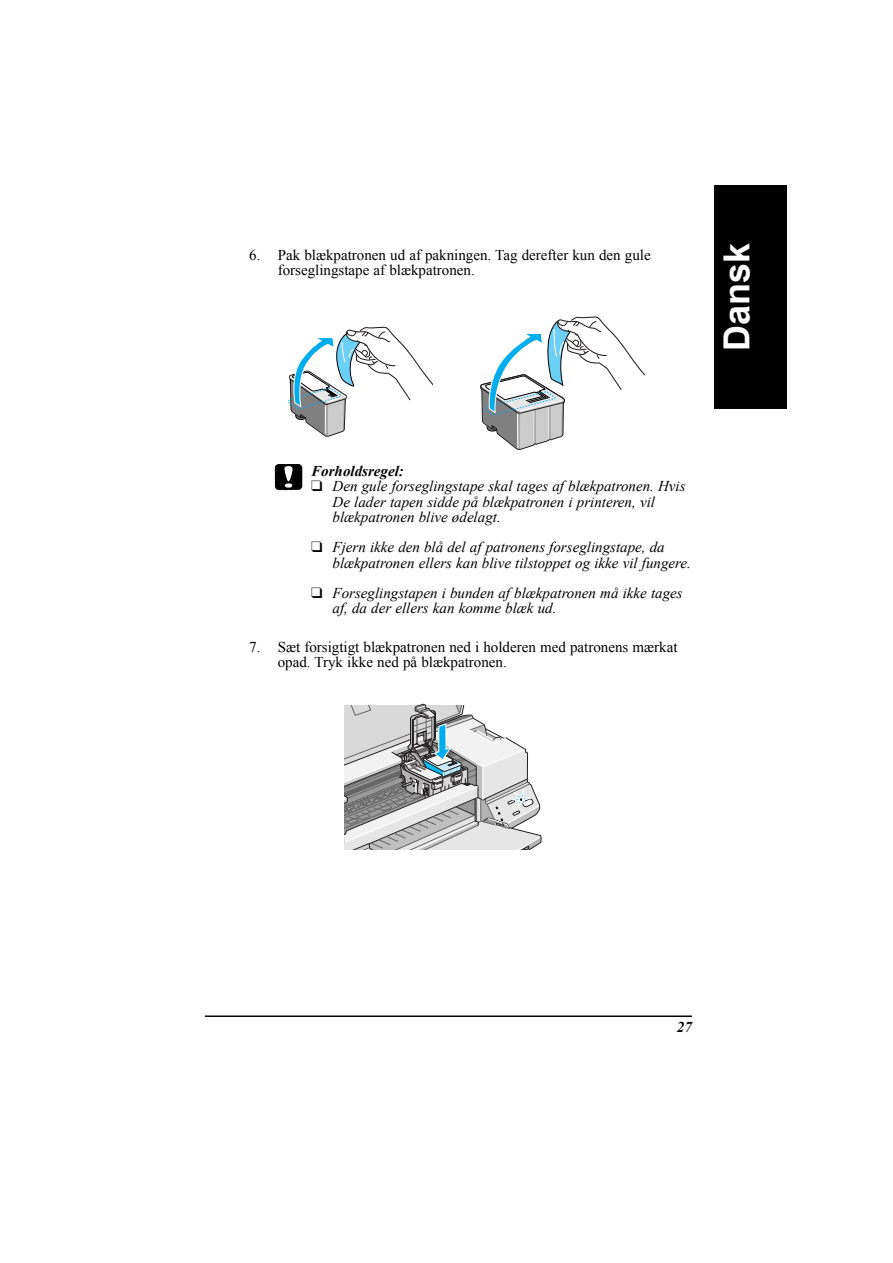
<style>
.page{position:relative;width:893px;height:1263px;background:#fff}
.page>*{position:absolute;margin:0;border:0;box-sizing:border-box;transform-origin:0 0}
.t1{font:700 36px "Arial";color:#fff}
.t2{font:italic 15px/15.3px "Times New Roman";color:#000}
.t3{font:15px/15px "Times New Roman";color:#000}
.t4{font:italic 700 15px "Times New Roman";color:#000}
</style>
<div class="page">
<hr style="left:205px;top:1016px;width:487px;height:1px;background:#000">
<div style="left:714px;top:185px;width:73px;height:223px;background:#000"></div>
<svg style="left:288px;top:326px;width:144px;height:111px"></svg>
<svg style="left:480px;top:316px;width:165px;height:134px"></svg>
<svg style="left:344px;top:703px;width:198px;height:147px"></svg>
<img style="left:274px;top:464px;width:29px;height:27px">
<p class="t3" style="left:278px;top:249px;width:374px;text-indent:-28px">6. Pak blækpatronen ud af pakningen. Tag derefter kun den gule forseglingstape af blækpatronen.</p>
<h1 class="t1" style="left:723px;top:351px;width:110px;rotate:-90deg">Dansk</h1>
<p class="t4" style="left:311px;top:465px;width:94px">Forholdsregel:</p>
<p class="t2" style="left:332px;top:480px;width:354px;text-indent:-21px">❑ Den gule forseglingstape skal tages af blækpatronen. Hvis<br>De lader tapen sidde på blækpatronen i printeren, vil blækpatronen blive ødelagt.</p>
<p class="t2" style="left:332px;top:541px;width:360px;line-height:15.8px;text-indent:-21px">❑ Fjern ikke den blå del af patronens forseglingstape, da blækpatronen ellers kan blive tilstoppet og ikke vil fungere.</p>
<p class="t2" style="left:332px;top:586px;width:351px;line-height:15.8px;text-indent:-21px">❑ Forseglingstapen i bunden af blækpatronen må ikke tages af, da der ellers kan komme blæk ud.</p>
<p class="t3" style="left:278px;top:641px;width:401px;text-indent:-29px">7. Sæt forsigtigt blækpatronen ned i holderen med patronens mærkat opad. Tryk ikke ned på blækpatronen.</p>
<p class="t4" style="left:677px;top:1021px;width:16px">27</p>
</div>
